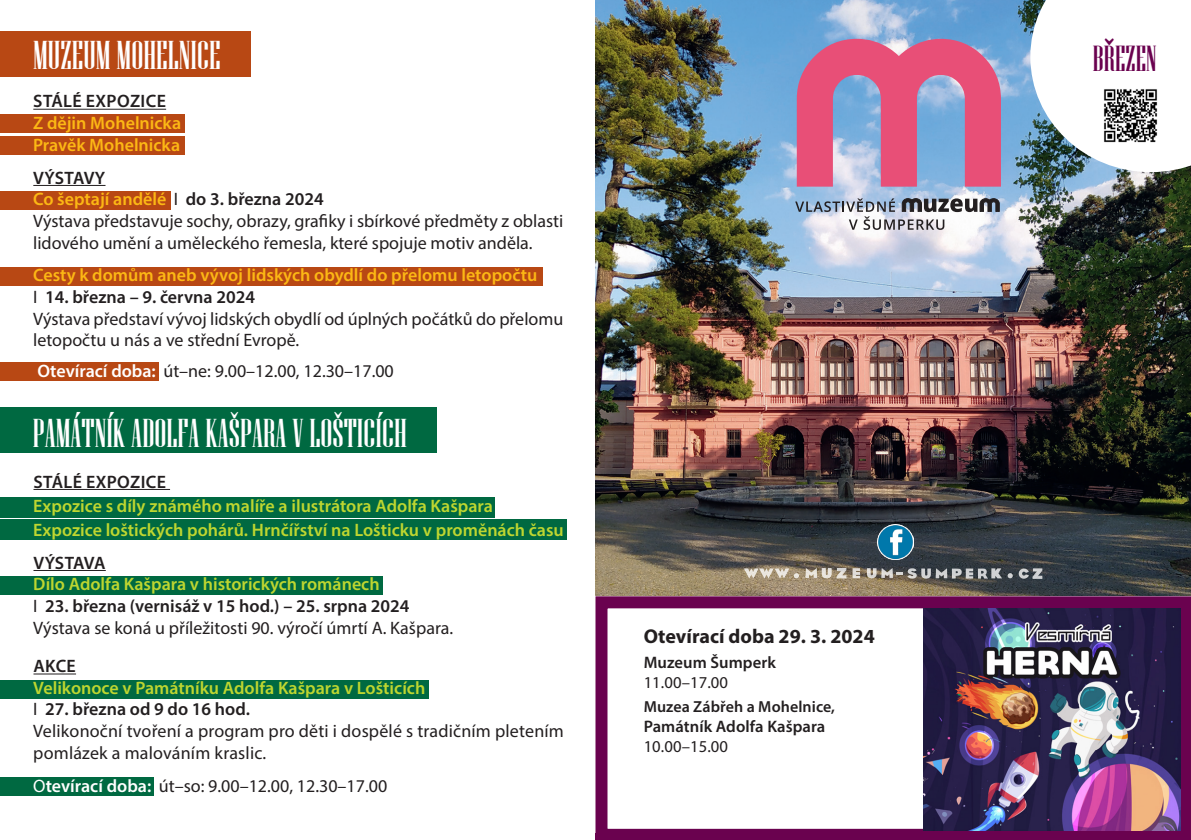
<style>
.page{position:relative;width:1191px;height:840px;background:#fff}
.page>*{position:absolute;margin:0;border:0;box-sizing:border-box;transform-origin:0 0}
.t1{font:45px "Pathway Gothic One";color:#6a024f}
.t2{font:40px "Niagara Solid";color:#fff}
.t3{font:40px "Inge Upright";color:#fff}
.t4{font:36px "Niagara Solid";color:#6a024f}
.t5{font:700 20px "Myriad Pro";color:#231f20}
.t6{font:18px/21.6px "Myriad Pro";color:#231f20}
.t7{font:600 18px "Myriad Pro";color:#bed630}
.t8{font:600 18px "Myriad Pro";color:#fcb814}
.t9{font:600 18px "Myriad Pro";color:#231f20}
.t10{font:600 18px "Myriad Pro";letter-spacing:.02em;color:#231f20}
.t11{font:600 18px "Myriad Pro";letter-spacing:-.02em;color:#231f20}
.t12{font:600 16.6px "Myriad Pro";letter-spacing:.005em;color:#231f20}
.t13{font:16.6px "Myriad Pro";letter-spacing:.005em;color:#231f20}
.t14{font:600 16px "Myriad Pro";letter-spacing:.005em;color:#231f20}
.s1{font-weight:400;color:#231f20}
.s2{color:#231f20}
.s3{font-weight:400}
.s4{font-weight:600;color:#fff}
.s5{color:#fff}
</style>
<div class="page">
<img style="left:595px;top:0;width:596px;height:595px">
<div style="left:0;top:267px;width:543px;height:19px;background:#b84814"></div>
<div style="left:0;top:191px;width:170px;height:18px;background:#b84814"></div>
<div style="left:0;top:361px;width:159px;height:19px;background:#b84814"></div>
<div style="left:0;top:136px;width:184px;height:19px;background:#b84814"></div>
<div style="left:0;top:679px;width:428px;height:19px;background:#006941"></div>
<div style="left:0;top:776px;width:153px;height:19px;background:#006941"></div>
<div style="left:0;top:115px;width:184px;height:18px;background:#b84814"></div>
<div style="left:0;top:407px;width:437px;height:46px;background:#006941"></div>
<div style="left:0;top:497px;width:494px;height:20px;background:#006941"></div>
<div style="left:0;top:576px;width:383px;height:18px;background:#006941"></div>
<div style="left:0;top:519px;width:566px;height:20px;background:#006941"></div>
<hr style="left:33px;top:488px;width:137px;height:1px;background:#231f20">
<hr style="left:33px;top:569px;width:73px;height:1px;background:#231f20">
<hr style="left:33px;top:673px;width:43px;height:1px;background:#231f20">
<div style="left:0;top:31px;width:251px;height:45px;background:#b84814"></div>
<hr style="left:33px;top:109px;width:133px;height:1px;background:#231f20">
<hr style="left:33px;top:185px;width:72px;height:1px;background:#231f20">
<div style="left:595px;top:596px;width:596px;height:243px;border:12px solid #6a024f"></div>
<div style="left:595px;top:832px;width:596px;height:7px;background:#6a024f"></div>
<div style="left:1179px;top:597px;width:12px;height:242px;background:#6a024f"></div>
<svg style="left:796px;top:39px;width:205px;height:147px;background:#c178a1"></svg>
<svg style="left:795px;top:197px;width:205px;height:33px"></svg>
<svg style="left:1030px;top:0;width:161px;height:172px"></svg>
<img style="left:1101px;top:86px;width:58px;height:58px">
<svg style="left:744px;top:568px;width:55px;height:10px"></svg>
<svg style="left:852px;top:568px;width:8px;height:10px"></svg>
<svg style="left:805px;top:567px;width:41px;height:11px"></svg>
<svg style="left:867px;top:567px;width:145px;height:11px;background:#7c7e7f"></svg>
<svg style="left:1018px;top:568px;width:24px;height:10px"></svg>
<img style="left:878px;top:524px;width:35px;height:35px">
<img style="left:923px;top:608px;width:257px;height:221px">
<p class="t2" style="left:33px;top:34px;width:189px">MUZEUM MOHELNICE</p>
<p class="t10" style="left:33px;top:90px;width:134px">STÁLÉ EXPOZICE</p>
<p class="t8" style="left:33px;top:111px;width:149px">Z dějin Mohelnicka</p>
<p class="t8" style="left:33px;top:133px;width:148px">Pravěk Mohelnicka</p>
<p class="t9" style="left:33px;top:166px;width:73px">VÝSTAVY</p>
<p class="t8" style="left:33px;top:188px;width:292px">Co šeptají andělé <span class="s1">I</span> <span class="s2">do 3. března 2024</span></p>
<p class="t6" style="left:33px;top:210px;width:532px">Výstava představuje sochy, obrazy, grafiky i sbírkové předměty z oblasti lidového umění a uměleckého řemesla, které spojuje motiv anděla.</p>
<p class="t8" style="left:33px;top:264px;width:505px">Cesty k domům aneb vývoj lidských obydlí do přelomu letopočtu</p>
<p class="t9" style="left:33px;top:285px;width:223px"><span class="s3">I</span> 14. března – 9. června 2024</p>
<p class="t6" style="left:33px;top:307px;width:532px">Výstava představí vývoj lidských obydlí od úplných počátků do přelomu letopočtu u nás a ve střední Evropě.</p>
<p class="t6" style="left:37px;top:359px;width:358px"><span class="s4">Otevírací doba:</span> út–ne: 9.00–12.00, 12.30–17.00</p>
<p class="t3" style="left:34px;top:54px;width:114px">Muzeum mohelnic</p>
<p class="t2" style="left:33px;top:411px;width:375px">PAMÁTNÍK ADOLFA KAŠPARA V LOŠTICÍCH</p>
<p class="t10" style="left:33px;top:470px;width:134px">STÁLÉ EXPOZICE</p>
<p class="t7" style="left:33px;top:494px;width:461px">Expozice s díly známého malíře a ilustrátora Adolfa Kašpara</p>
<p class="t7" style="left:33px;top:518px;width:532px">Expozice loštických pohárů. Hrnčířství na Lošticku v proměnách času</p>
<p class="t11" style="left:33px;top:551px;width:74px">VÝSTAVA</p>
<p class="t7" style="left:33px;top:572px;width:348px">Dílo Adolfa Kašpara v historických románech</p>
<p class="t9" style="left:33px;top:594px;width:378px"><span class="s3">I</span> 23. března (vernisáž v 15 hod.) – 25. srpna 2024</p>
<p class="t6" style="left:33px;top:616px;width:421px">Výstava se koná u příležitosti 90. výročí úmrtí A. Kašpara.</p>
<p class="t9" style="left:33px;top:654px;width:44px">AKCE</p>
<p class="t7" style="left:33px;top:676px;width:393px">Velikonoce v Památníku Adolfa Kašpara v Lošticích</p>
<p class="t9" style="left:33px;top:697px;width:218px"><span class="s3">I</span> 27. března od 9 do 16 hod.</p>
<p class="t6" style="left:33px;top:719px;width:532px">Velikonoční tvoření a program pro děti i dospělé s tradičním pletením pomlázek a malováním kraslic.</p>
<p class="t6" style="left:33px;top:774px;width:355px"><span class="s5">O</span><span class="s4">tevírací doba:</span> út–so: 9.00–12.00, 12.30–17.00</p>
<p class="t5" style="left:643px;top:622px;width:233px">Otevírací doba 29. 3. 2024</p>
<p class="t12" style="left:643px;top:651px;width:134px">Muzeum Šumperk</p>
<p class="t13" style="left:643px;top:672px;width:86px">11.00–17.00</p>
<p class="t14" style="left:643px;top:696px;width:193px">Muzea Zábřeh a Mohelnice,</p>
<p class="t12" style="left:643px;top:715px;width:183px">Památník Adolfa Kašpara</p>
<p class="t13" style="left:643px;top:736px;width:86px">10.00–15.00</p>
<p class="t1" style="left:1103px;top:29px;width:13px">ˇ</p>
<p class="t4" style="left:1093px;top:40px;width:65px">BREZEN</p>
</div>
